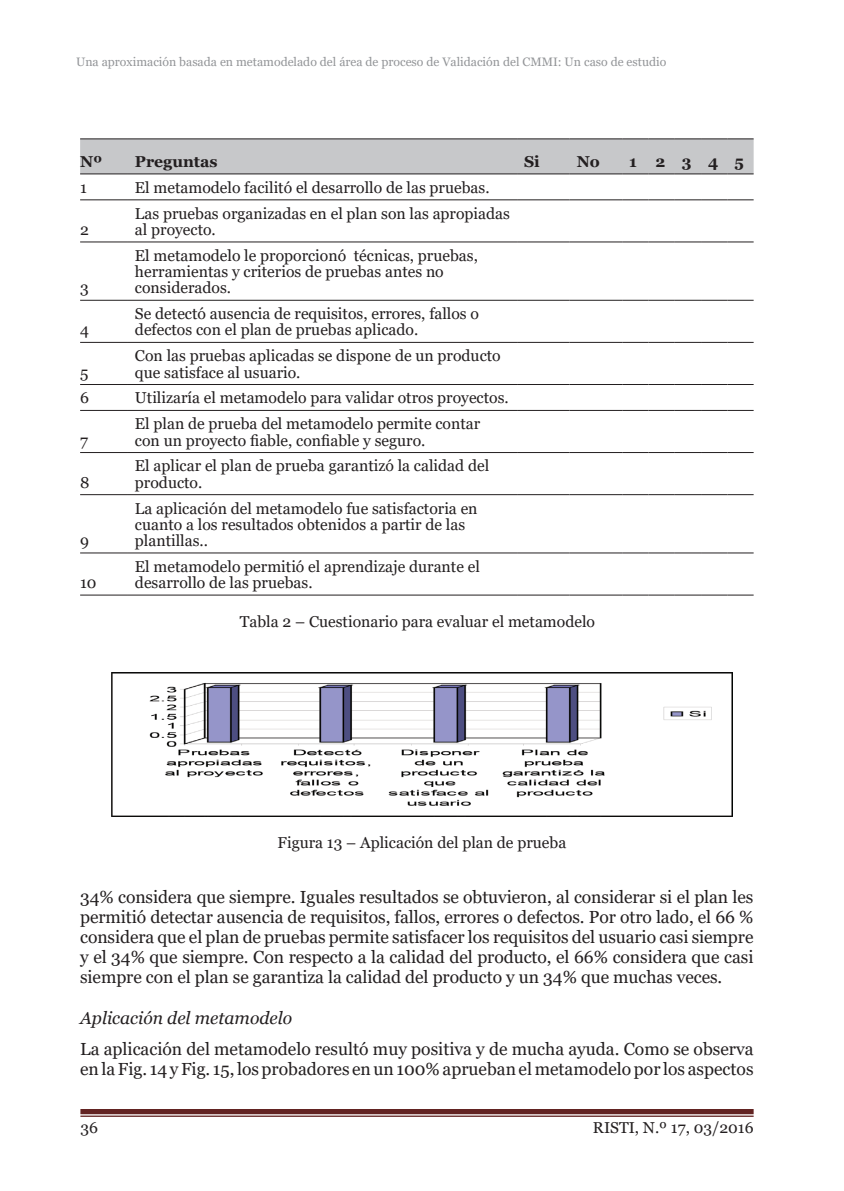
<style>
.page{position:relative;width:844px;height:1191px;background:#fff}
.page>*{position:absolute;margin:0;border:0;box-sizing:border-box;transform-origin:0 0}
.txt{font:17.5px/20.1px "Georgia";color:#231f20;text-align:justify}
.t1{font:italic 17.5px "Georgia";color:#231f20}
.legned{font:15.75px/16.1px "Georgia";color:#231f20}
.t2{font:700 15.75px "Georgia";color:#231f20}
.t3{font:12.25px "Georgia";color:#939598}
</style>
<div class="page">
<div style="left:80px;top:1109px;width:673px;height:5px;background:#622322"></div>
<hr style="left:80px;top:1115px;width:673px;height:1px;background:#622322">
<img style="left:112px;top:672px;width:620px;height:144px">
<svg style="left:80px;top:138px;width:673px;height:36px;background:#c0c1c3"></svg>
<hr style="left:80px;top:199px;width:48px;height:1px;background:#231f20">
<hr style="left:128px;top:199px;width:389px;height:1px;background:#231f20">
<hr style="left:517px;top:199px;width:52px;height:1px;background:#231f20">
<hr style="left:569px;top:199px;width:53px;height:1px;background:#231f20">
<svg style="left:622px;top:199px;width:131px;height:1px"></svg>
<hr style="left:80px;top:241px;width:48px;height:1px;background:#231f20">
<hr style="left:128px;top:241px;width:389px;height:1px;background:#231f20">
<hr style="left:517px;top:241px;width:52px;height:1px;background:#231f20">
<hr style="left:569px;top:241px;width:53px;height:1px;background:#231f20">
<svg style="left:622px;top:241px;width:131px;height:1px"></svg>
<hr style="left:80px;top:300px;width:48px;height:1px;background:#231f20">
<hr style="left:128px;top:300px;width:389px;height:1px;background:#231f20">
<hr style="left:517px;top:300px;width:52px;height:1px;background:#231f20">
<hr style="left:569px;top:300px;width:53px;height:1px;background:#231f20">
<svg style="left:622px;top:300px;width:131px;height:1px"></svg>
<hr style="left:80px;top:342px;width:48px;height:1px;background:#231f20">
<hr style="left:128px;top:342px;width:389px;height:1px;background:#231f20">
<hr style="left:517px;top:342px;width:52px;height:1px;background:#231f20">
<hr style="left:569px;top:342px;width:53px;height:1px;background:#231f20">
<svg style="left:622px;top:342px;width:131px;height:1px"></svg>
<hr style="left:80px;top:384px;width:48px;height:1px;background:#231f20">
<hr style="left:128px;top:384px;width:389px;height:1px;background:#231f20">
<hr style="left:517px;top:384px;width:52px;height:1px;background:#231f20">
<hr style="left:569px;top:384px;width:53px;height:1px;background:#231f20">
<svg style="left:622px;top:384px;width:131px;height:1px"></svg>
<hr style="left:80px;top:410px;width:48px;height:1px;background:#231f20">
<hr style="left:128px;top:410px;width:389px;height:1px;background:#231f20">
<hr style="left:517px;top:410px;width:52px;height:1px;background:#231f20">
<hr style="left:569px;top:410px;width:53px;height:1px;background:#231f20">
<svg style="left:622px;top:410px;width:131px;height:1px"></svg>
<hr style="left:80px;top:452px;width:48px;height:1px;background:#231f20">
<hr style="left:128px;top:452px;width:389px;height:1px;background:#231f20">
<hr style="left:517px;top:452px;width:52px;height:1px;background:#231f20">
<hr style="left:569px;top:452px;width:53px;height:1px;background:#231f20">
<svg style="left:622px;top:452px;width:131px;height:1px"></svg>
<hr style="left:80px;top:494px;width:48px;height:1px;background:#231f20">
<hr style="left:128px;top:494px;width:389px;height:1px;background:#231f20">
<hr style="left:517px;top:494px;width:52px;height:1px;background:#231f20">
<hr style="left:569px;top:494px;width:53px;height:1px;background:#231f20">
<svg style="left:622px;top:494px;width:131px;height:1px"></svg>
<hr style="left:80px;top:552px;width:48px;height:1px;background:#231f20">
<hr style="left:128px;top:552px;width:389px;height:1px;background:#231f20">
<hr style="left:517px;top:552px;width:52px;height:1px;background:#231f20">
<hr style="left:569px;top:552px;width:53px;height:1px;background:#231f20">
<svg style="left:622px;top:552px;width:131px;height:1px"></svg>
<hr style="left:80px;top:594px;width:48px;height:1px;background:#231f20">
<hr style="left:128px;top:594px;width:389px;height:1px;background:#231f20">
<hr style="left:517px;top:594px;width:52px;height:1px;background:#231f20">
<hr style="left:569px;top:594px;width:53px;height:1px;background:#231f20">
<svg style="left:622px;top:594px;width:131px;height:1px"></svg>
<p class="t3" style="left:76px;top:54px;width:591px">Una aproximación basada en metamodelado del área de proceso de Validación del CMMI: Un caso de estudio</p>
<p class="t2" style="left:80px;top:151px;width:23px">Nº</p>
<p class="t2" style="left:135px;top:151px;width:84px">Preguntas</p>
<p class="t2" style="left:524px;top:151px;width:17px">Si</p>
<p class="t2" style="left:576px;top:151px;width:25px">No</p>
<p class="t2" style="left:629px;top:151px;width:9px">1</p>
<p class="t2" style="left:655px;top:151px;width:11px">2</p>
<p class="t2" style="left:681px;top:151px;width:11px">3</p>
<p class="t2" style="left:707px;top:151px;width:12px">4</p>
<p class="t2" style="left:734px;top:151px;width:11px">5</p>
<p class="legned" style="left:80px;top:180px;width:8px">1</p>
<p class="legned" style="left:135px;top:180px;width:356px">El metamodelo facilitó el desarrollo de las pruebas.</p>
<p class="legned" style="left:80px;top:222px;width:10px">2</p>
<p class="legned" style="left:135px;top:206px;width:376px">Las pruebas organizadas en el plan son las apropiadas al proyecto.</p>
<p class="legned" style="left:80px;top:280px;width:10px">3</p>
<p class="legned" style="left:80px;top:322px;width:10px">4</p>
<p class="legned" style="left:80px;top:364px;width:10px">5</p>
<p class="legned" style="left:135px;top:248px;width:344px">El metamodelo le proporcionó técnicas, pruebas, herramientas y criterios de pruebas antes no considerados.</p>
<p class="legned" style="left:135px;top:306px;width:345px">Se detectó ausencia de requisitos, errores, fallos o defectos con el plan de pruebas aplicado.</p>
<p class="legned" style="left:135px;top:348px;width:367px">Con las pruebas aplicadas se dispone de un producto que satisface al usuario.</p>
<p class="legned" style="left:80px;top:390px;width:10px">6</p>
<p class="legned" style="left:135px;top:390px;width:375px">Utilizaría el metamodelo para validar otros proyectos.</p>
<p class="legned" style="left:80px;top:432px;width:9px">7</p>
<p class="legned" style="left:135px;top:416px;width:347px">El plan de prueba del metamodelo permite contar con un proyecto fiable, confiable y seguro.</p>
<p class="legned" style="left:80px;top:474px;width:11px">8</p>
<p class="legned" style="left:80px;top:533px;width:10px">9</p>
<p class="legned" style="left:80px;top:575px;width:18px">10</p>
<p class="legned" style="left:135px;top:458px;width:355px">El aplicar el plan de prueba garantizó la calidad del producto.</p>
<p class="legned" style="left:135px;top:500px;width:344px">La aplicación del metamodelo fue satisfactoria en cuanto a los resultados obtenidos a partir de las plantillas..</p>
<p class="legned" style="left:135px;top:559px;width:346px">El metamodelo permitió el aprendizaje durante el desarrollo de las pruebas.</p>
<p class="legned" style="left:240px;top:614px;width:357px">Tabla 2 – Cuestionario para evaluar el metamodelo</p>
<p class="legned" style="left:277px;top:835px;width:290px">Figura 13 – Aplicación del plan de prueba</p>
<p class="txt" style="left:80px;top:886px;width:674px">34% considera que siempre. Iguales resultados se obtuvieron, al considerar si el plan les permitió detectar ausencia de requisitos, fallos, errores o defectos. Por otro lado, el 66 % considera que el plan de pruebas permite satisfacer los requisitos del usuario casi siempre y el 34% que siempre. Con respecto a la calidad del producto, el 66% considera que casi siempre con el plan se garantiza la calidad del producto y un 34% que muchas veces.</p>
<h4 class="t1" style="left:80px;top:1007px;width:213px">Aplicación del metamodelo</h4>
<p class="txt" style="left:80px;top:1039px;width:674px">La aplicación del metamodelo resultó muy positiva y de mucha ayuda. Como se observa en la Fig. 14 y Fig. 15, los probadores en un 100% aprueban el metamodelo por los aspectos</p>
<p class="legned" style="left:80px;top:1119px;width:19px">36</p>
<p class="legned" style="left:592px;top:1119px;width:162px">RISTI, N.º 17, 03/2016</p>
</div>
